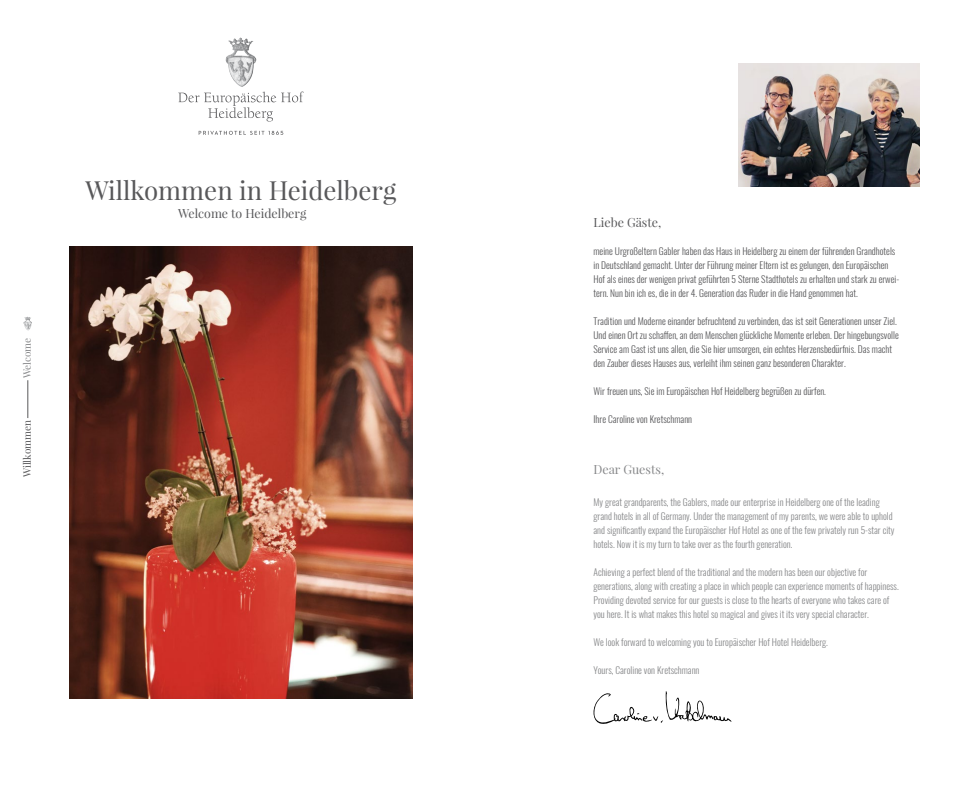
<style>
.page{position:relative;width:964px;height:794px;background:#fff}
.page>*{position:absolute;margin:0;border:0;box-sizing:border-box;transform-origin:0 0}
.t1{font:25.9px "Playfair Display";color:#58585a}
.t2{font:12.4px "Playfair Display";color:#58585a}
.t3{font:12.4px "Playfair Display";color:#87888a}
.t4{font:10px "Playfair Display";color:#58585a}
.t5{font:10px "Playfair Display";color:#87888a}
.t6{font:300 9.5px/14px "Oswald";color:#58585a}
.t7{font:300 9.5px/14px "Oswald";color:#87888a}
</style>
<div class="page">
<img style="left:739px;top:63px;width:180px;height:123px">
<hr style="left:28px;top:380px;width:1px;height:38px;background:#58585a">
<svg style="left:199px;top:131px;width:84px;height:4px"></svg>
<svg style="left:178px;top:91px;width:126px;height:31px"></svg>
<svg style="left:231px;top:37px;width:10px;height:8px"></svg>
<img style="left:226px;top:62px;width:29px;height:25px">
<img style="left:70px;top:247px;width:342px;height:452px">
<svg style="left:593px;top:691px;width:139px;height:33px"></svg>
<svg style="left:24px;top:317px;width:8px;height:13px"></svg>
<p class="t5" style="left:21px;top:378px;width:42px;rotate:-90deg">Welcome</p>
<p class="t4" style="left:21px;top:477px;width:58px;rotate:-90deg">Willkommen</p>
<h1 class="t1" style="left:85px;top:174px;width:312px">Willkommen in Heidelberg</h1>
<h2 class="t2" style="left:178px;top:205px;width:130px">Welcome to Heidelberg</h2>
<h2 class="t2" style="left:593px;top:215px;width:69px">Liebe Gäste,</h2>
<p class="t6" style="left:593px;top:243px;width:307px">meine Urgroßeltern Gabler haben das Haus in Heidelberg zu einem der führenden Grandhotels in Deutschland gemacht. Unter der Führung meiner Eltern ist es gelungen, den Europäischen Hof als eines der wenigen privat geführten 5 Sterne Stadthotels zu erhalten und stark zu erwei&shy;tern. Nun bin ich es, die in der 4. Generation das Ruder in die Hand genommen hat.</p>
<p class="t6" style="left:593px;top:313px;width:307px">Tradition und Moderne einander befruchtend zu verbinden, das ist seit Generationen unser Ziel.<br>Und einen Ort zu schaffen, an dem Menschen glückliche Momente erleben. Der hingebungsvolle Service am Gast ist uns allen, die Sie hier umsorgen, ein echtes Herzensbedürfnis. Das macht den Zauber dieses Hauses aus, verleiht ihm seinen ganz besonderen Charakter.</p>
<p class="t6" style="left:593px;top:383px;width:234px">Wir freuen uns, Sie im Europäischen Hof Heidelberg begrüßen zu dürfen.</p>
<p class="t6" style="left:593px;top:411px;width:100px">Ihre Caroline von Kretschmann</p>
<h2 class="t3" style="left:593px;top:462px;width:72px">Dear Guests,</h2>
<p class="t7" style="left:593px;top:494px;width:303px">My great grandparents, the Gablers, made our enterprise in Heidelberg one of the leading grand hotels in all of Germany. Under the management of my parents, we were able to uphold and significantly expand the Europäischer Hof Hotel as one of the few privately run 5-star city hotels. Now it is my turn to take over as the fourth generation.</p>
<p class="t7" style="left:593px;top:564px;width:307px">Achieving a perfect blend of the traditional and the modern has been our objective for generations, along with creating a place in which people can experience moments of happiness.<br>Providing devoted service for our guests is close to the hearts of everyone who takes care of you here. It is what makes this hotel so magical and gives it its very special character.</p>
<p class="t7" style="left:593px;top:634px;width:236px">We look forward to welcoming you to Europäischer Hof Hotel Heidelberg.</p>
<p class="t7" style="left:593px;top:662px;width:107px">Yours, Caroline von Kretschmann</p>
</div>
